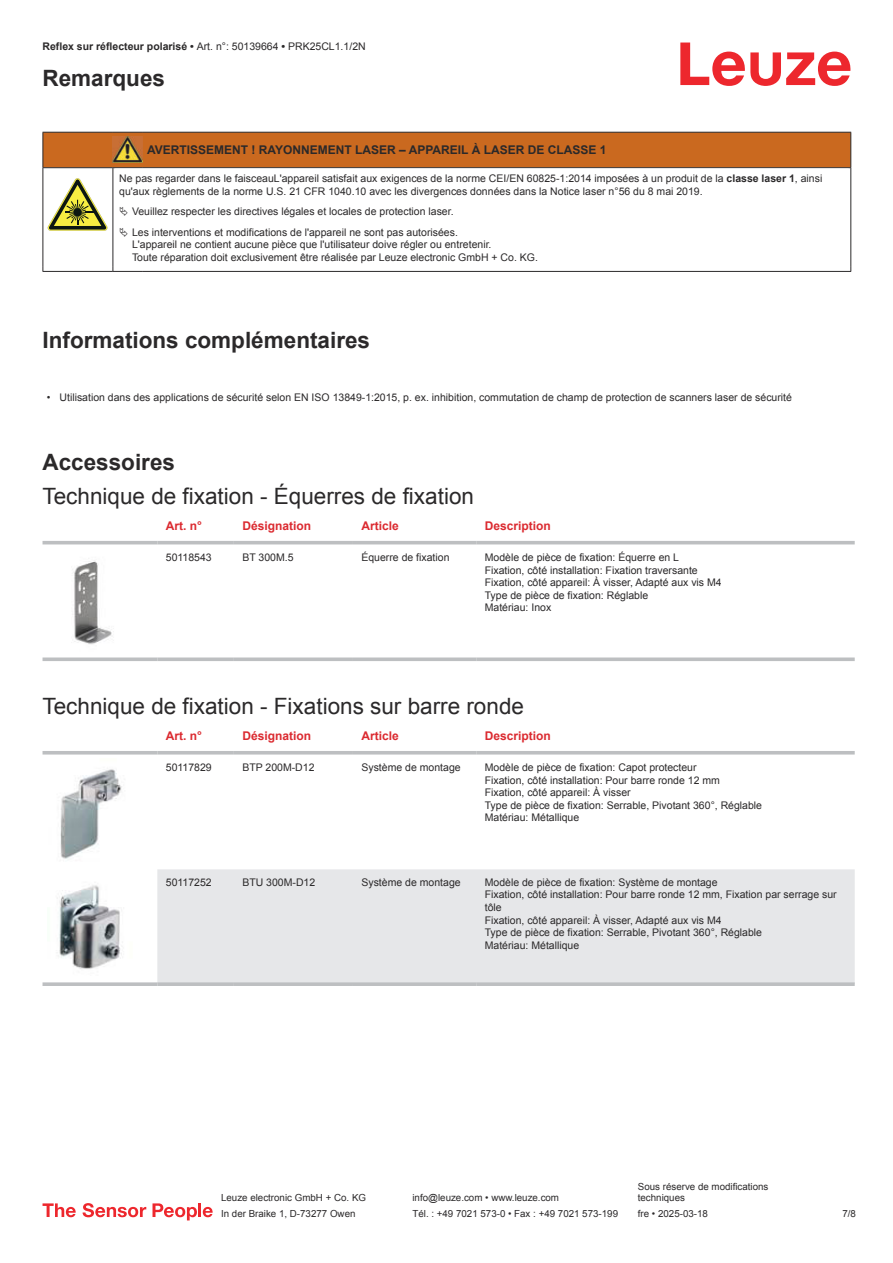
<style>
.page{position:relative;width:893px;height:1263px;background:#fff}
.page>*{position:absolute;margin:0;border:0;box-sizing:border-box;transform-origin:0 0}
.t1{font:22.5px "Arial";color:#2b292a}
.t2{font:700 22.5px "Arial";color:#2b292a}
.t3{font:700 12px "Arial";color:#db2a30}
.t4{font:700 12px "Arial";color:#2b292a}
.t5{font:10.5px/12.6px "Arial";color:#2b292a}
.t6{font:700 10.5px "Arial";color:#2b292a}
.t7{font:9.75px/11.7px "Arial";color:#2b292a}
.s1{font-weight:400}
.s2{font-weight:700}
</style>
<div class="page">
<svg style="left:680px;top:43px;width:170px;height:43px"></svg>
<svg style="left:43px;top:544px;width:812px;height:1px"></svg>
<hr style="left:43px;top:541px;width:114px;height:3px;background:#bdbfc1">
<hr style="left:157px;top:541px;width:77px;height:3px;background:#bdbfc1">
<hr style="left:234px;top:541px;width:119px;height:3px;background:#bdbfc1">
<hr style="left:353px;top:541px;width:123px;height:3px;background:#bdbfc1">
<hr style="left:476px;top:541px;width:379px;height:3px;background:#bdbfc1">
<svg style="left:43px;top:657px;width:114px;height:4px"></svg>
<svg style="left:157px;top:657px;width:77px;height:4px"></svg>
<svg style="left:234px;top:657px;width:119px;height:4px"></svg>
<svg style="left:353px;top:657px;width:123px;height:4px"></svg>
<svg style="left:476px;top:657px;width:379px;height:4px;background:#c5c7c8"></svg>
<img style="left:72px;top:560px;width:40px;height:85px">
<div style="left:157px;top:869px;width:698px;height:113px;background:#e6e7e9"></div>
<hr style="left:43px;top:751px;width:114px;height:3px;background:#bdbfc1">
<hr style="left:157px;top:751px;width:77px;height:3px;background:#bdbfc1">
<hr style="left:234px;top:751px;width:119px;height:3px;background:#bdbfc1">
<hr style="left:353px;top:751px;width:123px;height:3px;background:#bdbfc1">
<hr style="left:476px;top:751px;width:379px;height:3px;background:#bdbfc1">
<svg style="left:43px;top:982px;width:114px;height:4px"></svg>
<svg style="left:157px;top:982px;width:77px;height:4px"></svg>
<svg style="left:234px;top:982px;width:119px;height:4px"></svg>
<svg style="left:353px;top:982px;width:123px;height:4px"></svg>
<svg style="left:476px;top:982px;width:379px;height:4px;background:#c1c3c5"></svg>
<img style="left:60px;top:769px;width:62px;height:90px">
<img style="left:57px;top:885px;width:65px;height:84px">
<svg style="left:43px;top:1203px;width:33px;height:14px"></svg>
<svg style="left:83px;top:1203px;width:63px;height:14px"></svg>
<svg style="left:153px;top:1203px;width:44px;height:17px"></svg>
<hr style="left:198px;top:1203px;width:3px;height:14px;background:#ed272d">
<svg style="left:203px;top:1207px;width:10px;height:10px"></svg>
<div style="left:44px;top:133px;width:806px;height:34px;background:#ca691f"></div>
<svg style="left:44px;top:168px;width:806px;height:103px"></svg>
<hr style="left:43px;top:132px;width:70px;height:1px;background:#2b292a">
<hr style="left:43px;top:133px;width:1px;height:34px;background:#2b292a">
<hr style="left:43px;top:167px;width:70px;height:1px;background:#2b292a">
<hr style="left:113px;top:132px;width:30px;height:1px;background:#2b292a">
<hr style="left:113px;top:167px;width:30px;height:1px;background:#2b292a">
<hr style="left:143px;top:132px;width:708px;height:1px;background:#2b292a">
<hr style="left:850px;top:133px;width:1px;height:34px;background:#2b292a">
<hr style="left:143px;top:167px;width:708px;height:1px;background:#2b292a">
<hr style="left:43px;top:168px;width:1px;height:99px;background:#2b292a">
<hr style="left:113px;top:168px;width:1px;height:99px;background:#2b292a">
<hr style="left:850px;top:168px;width:1px;height:99px;background:#2b292a">
<hr style="left:43px;top:271px;width:70px;height:1px;background:#2b292a">
<hr style="left:113px;top:271px;width:30px;height:1px;background:#2b292a">
<hr style="left:143px;top:271px;width:708px;height:1px;background:#2b292a">
<img style="left:113px;top:136px;width:30px;height:27px">
<svg style="left:47px;top:178px;width:60px;height:53px"></svg>
<svg style="left:115px;top:169px;width:734px;height:98px"></svg>
<svg style="left:120px;top:207px;width:8px;height:9px"></svg>
<svg style="left:120px;top:227px;width:8px;height:10px"></svg>
<p class="t6" style="left:43px;top:43px;width:325px">Reflex sur réflecteur polarisé • <span class="s1">Art. n°: 50139664</span> • <span class="s1">PRK25CL1.1/2N</span></p>
<h1 class="t2" style="left:43px;top:70px;width:124px">Remarques</h1>
<p class="t4" style="left:147px;top:145px;width:461px">AVERTISSEMENT ! RAYONNEMENT LASER – APPAREIL À LASER DE CLASSE 1</p>
<p class="t5" style="left:119px;top:173px;width:705px">Ne pas regarder dans le faisceauL'appareil satisfait aux exigences de la norme CEI/EN 60825-1:2014 imposées à un produit de la <span class="s2">classe laser 1</span>, ainsi qu'aux règlements de la norme U.S. 21 CFR 1040.10 avec les divergences données dans la Notice laser n°56 du 8 mai 2019.</p>
<p class="t5" style="left:132px;top:202px;width:327px;line-height:20.2px">Veuillez respecter les directives légales et locales de protection laser.<br>Les interventions et modifications de l'appareil ne sont pas autorisées.</p>
<p class="t5" style="left:132px;top:239px;width:407px">L'appareil ne contient aucune pièce que l'utilisateur doive régler ou entretenir.<br>Toute réparation doit exclusivement être réalisée par Leuze electronic GmbH + Co. KG.</p>
<h1 class="t2" style="left:43px;top:332px;width:329px">Informations complémentaires</h1>
<p class="t5" style="left:47px;top:392px;width:747px">• Utilisation dans des applications de sécurité selon EN ISO 13849-1:2015, p. ex. inhibition, commutation de champ de protection de scanners laser de sécurité</p>
<h1 class="t2" style="left:43px;top:454px;width:134px">Accessoires</h1>
<h1 class="t1" style="left:43px;top:487px;width:433px">Technique de fixation - Équerres de fixation</h1>
<p class="t3" style="left:166px;top:521px;width:38px">Art. n°</p>
<p class="t3" style="left:242px;top:521px;width:70px">Désignation</p>
<p class="t3" style="left:361px;top:521px;width:39px">Article</p>
<p class="t3" style="left:485px;top:521px;width:68px">Description</p>
<p class="t5" style="left:166px;top:552px;width:47px">50118543</p>
<p class="t5" style="left:242px;top:552px;width:53px">BT 300M.5</p>
<p class="t5" style="left:361px;top:552px;width:90px">Équerre de fixation</p>
<p class="t5" style="left:485px;top:552px;width:238px">Modèle de pièce de fixation: Équerre en L<br>Fixation, côté installation: Fixation traversante Fixation, côté appareil: À visser, Adapté aux vis M4<br>Type de pièce de fixation: Réglable<br>Matériau: Inox</p>
<h1 class="t1" style="left:43px;top:697px;width:483px">Technique de fixation - Fixations sur barre ronde</h1>
<p class="t3" style="left:166px;top:731px;width:38px">Art. n°</p>
<p class="t3" style="left:242px;top:731px;width:70px">Désignation</p>
<p class="t3" style="left:361px;top:731px;width:39px">Article</p>
<p class="t3" style="left:485px;top:731px;width:68px">Description</p>
<p class="t5" style="left:166px;top:762px;width:47px">50117829</p>
<p class="t5" style="left:242px;top:762px;width:74px">BTP 200M-D12</p>
<p class="t5" style="left:361px;top:762px;width:101px">Système de montage</p>
<p class="t5" style="left:485px;top:762px;width:279px">Modèle de pièce de fixation: Capot protecteur<br>Fixation, côté installation: Pour barre ronde 12 mm Fixation, côté appareil: À visser<br>Type de pièce de fixation: Serrable, Pivotant 360°, Réglable Matériau: Métallique</p>
<p class="t5" style="left:166px;top:877px;width:47px">50117252</p>
<p class="t5" style="left:242px;top:877px;width:74px">BTU 300M-D12</p>
<p class="t5" style="left:361px;top:877px;width:101px">Système de montage</p>
<p class="t5" style="left:485px;top:877px;width:353px">Modèle de pièce de fixation: Système de montage<br>Fixation, côté installation: Pour barre ronde 12 mm, Fixation par serrage sur tôle<br>Fixation, côté appareil: À visser, Adapté aux vis M4<br>Type de pièce de fixation: Serrable, Pivotant 360°, Réglable<br>Matériau: Métallique</p>
<p class="t7" style="left:221px;top:1193px;width:146px">Leuze electronic GmbH + Co. KG</p>
<p class="t7" style="left:412px;top:1193px;width:148px">info@leuze.com • www.leuze.com</p>
<p class="t7" style="left:638px;top:1181px;width:132px">Sous réserve de modifications techniques</p>
<p class="t7" style="left:221px;top:1209px;width:136px">In der Braike 1, D-73277 Owen</p>
<p class="t7" style="left:412px;top:1209px;width:207px">Tél. : +49 7021 573-0 • Fax : +49 7021 573-199</p>
<p class="t7" style="left:638px;top:1209px;width:72px">fre • 2025-03-18</p>
<p class="t7" style="left:842px;top:1209px;width:15px">7 /8</p>
</div>
